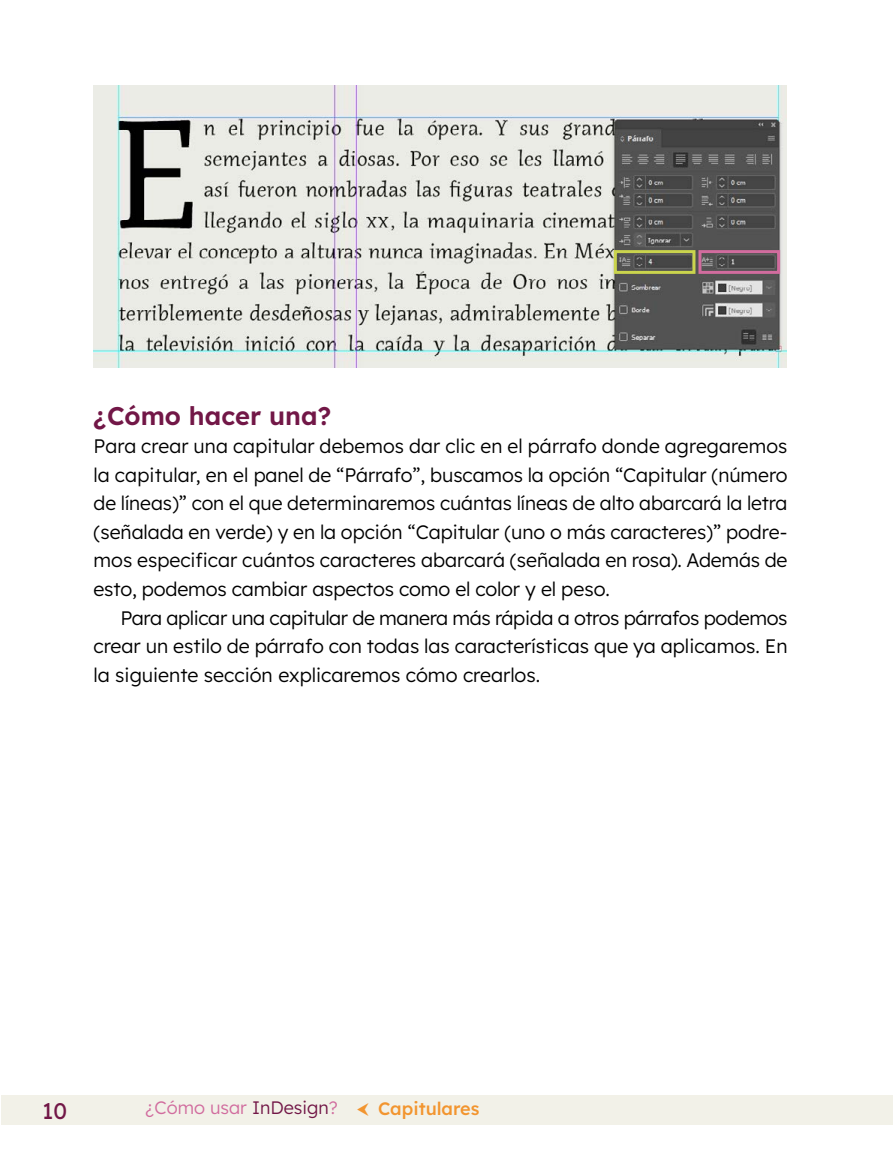
<style>
.page{position:relative;width:893px;height:1149px;background:#fff}
.page>*{position:absolute;margin:0;border:0;box-sizing:border-box;transform-origin:0 0}
.t1{font:600 25.5px "Lexend";color:#721747}
.t2{font:22.5px "Lexend";color:#721747}
.t3{font:300 19.5px/28.5px "Lexend";letter-spacing:-.01em;color:#000;text-align:justify}
.t4{font:300 18px "Lexend";color:#d16c9e}
.t5{font:500 18px "Lexend";color:#f2952f}
.s1{color:#721747}
</style>
<div class="page">
<div style="left:1px;top:1094px;width:891px;height:29px;background:#f2f1e8"></div>
<img style="left:94px;top:85px;width:693px;height:283px">
<div style="left:614px;top:250px;width:81px;height:24px;border:3px solid #cad44d"></div>
<div style="left:698px;top:250px;width:82px;height:24px;border:3px solid #d16c9e"></div>
<h1 class="t1" style="left:94px;top:396px;width:239px">¿Cómo hacer una?</h1>
<p class="t3" style="left:94px;top:431px;width:695px">Para crear una capitular debemos dar clic en el pá rrafo donde agregaremos la capitular, en el panel de “Pá rrafo”, buscamos la opción “Capitular (número de líneas)” con el que determinaremos cuá ntas líneas de alto abarcará la letra (señalada en verde) y en la opción “Capitular (uno o más caracteres)” podre&shy;mos especificar cuá ntos caracteres abarcará (señalada en rosa). Además de esto, podemos cambiar aspectos como el color y el peso.</p>
<p class="t3" style="left:94px;top:602px;width:696px;text-indent:27px">Para aplicar una capitular de manera más rá pida a otros pá rrafos podemos crear un estilo de pá rrafo con todas las características que ya aplicamos. En la siguiente sección explicaremos cómo crearlos.</p>
<p class="t2" style="left:42px;top:1094px;width:26px">10</p>
<p class="t4" style="left:146px;top:1093px;width:194px">¿Cómo usar <span class="s1">InDesign</span>?</p>
<p class="t5" style="left:378px;top:1094px;width:103px">Capitulares</p>
</div>
